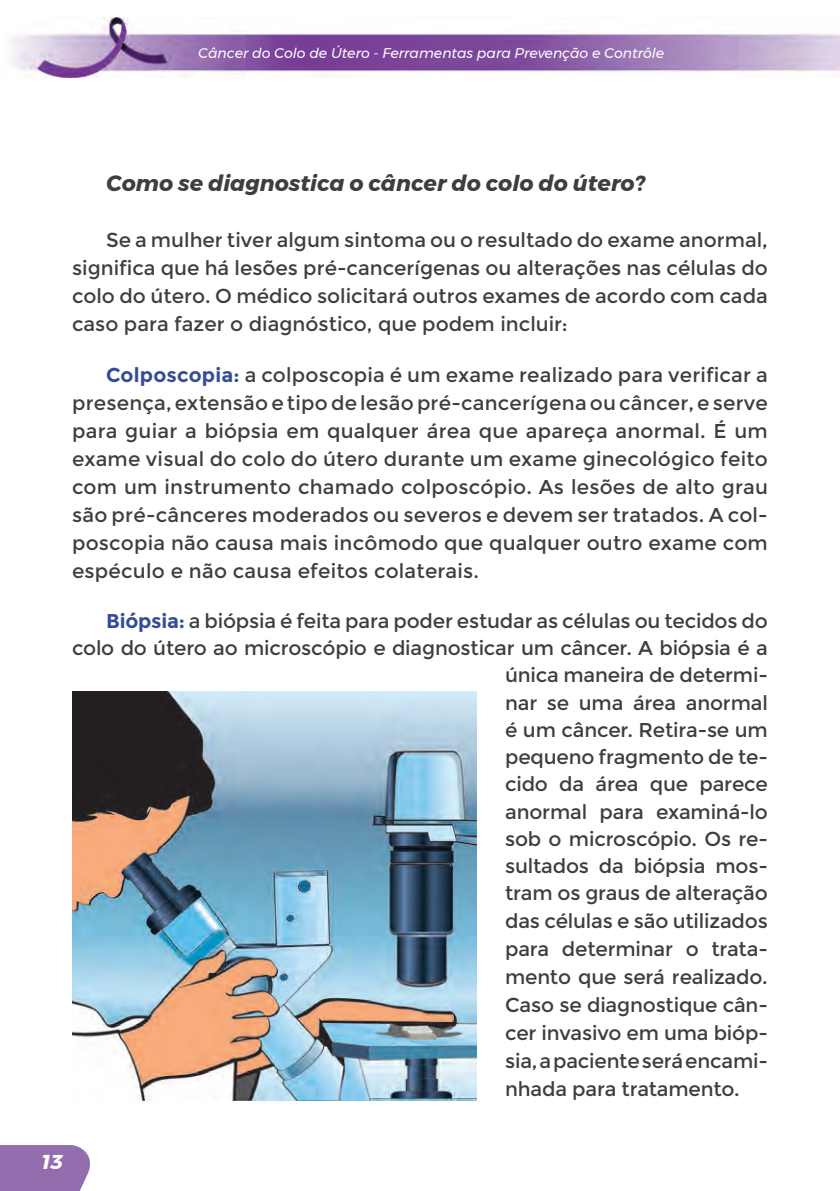
<style>
.page{position:relative;width:840px;height:1191px;background:#fff}
.page>*{position:absolute;margin:0;border:0;box-sizing:border-box;transform-origin:0 0}
.t1{font:italic 700 22px "Montserrat";color:#3e3e3f}
.t2{font:20px/28px "Montserrat";letter-spacing:-.01em;color:#3e3e3f;text-align:justify}
.t3{font:italic 700 20px "Montserrat";color:#fff}
.t4{font:italic 14px "Montserrat";color:#fff}
.s1{font-weight:700;color:#354d96}
</style>
<div class="page">
<div style="left:0;top:1145px;width:90px;height:46px;background:#946daf"></div>
<img style="left:11px;top:17px;width:828px;height:60px">
<img style="left:72px;top:692px;width:404px;height:408px">
<p class="t4" style="left:198px;top:42px;width:467px">Câncer do Colo de Útero - Ferramentas para Prevenção e Contrôle</p>
<p class="t1" style="left:106px;top:166px;width:540px">Como se diagnostica o câncer do colo do útero?</p>
<p class="t2" style="left:72px;top:226px;width:697px;text-indent:34px">Se a mulher tiver algum sintoma ou o resultado do exame anormal, significa que há lesões pré-cancerígenas ou alterações nas células do colo do útero. O médico solicitará outros exames de acordo com cada caso para fazer o diagnóstico, que podem incluir:</p>
<p class="t2" style="left:72px;top:361px;width:697px;text-indent:34px"><span class="s1">Colposcopia:</span> a colposcopia é um exame realizado para verificar a presença, extensão e tipo de lesão pré-cancerígena ou câncer, e serve para guiar a biópsia em qualquer área que apareça anormal. É um exame visual do colo do útero durante um exame ginecológico feito com um instrumento chamado colposcópio. As lesões de alto grau são pré-cânceres moderados ou severos e devem ser tratados. A col&shy;poscopia não causa mais incômodo que qualquer outro exame com espéculo e não causa efeitos colaterais.</p>
<p class="t2" style="left:106px;top:607px;width:662px"><span class="s1">Biópsia:</span> a biópsia é feita para poder estudar as células ou tecidos do</p>
<p class="t2" style="left:72px;top:634px;width:696px">colo do útero ao microscópio e diagnosticar um câncer. A biópsia é a</p>
<p class="t2" style="left:505px;top:661px;width:264px">única maneira de determi-</p>
<p class="t2" style="left:505px;top:689px;width:264px">nar se uma área anormal</p>
<p class="t2" style="left:505px;top:716px;width:264px">é um câncer. Retira-se um</p>
<p class="t2" style="left:505px;top:743px;width:264px">pequeno fragmento de te-</p>
<p class="t2" style="left:505px;top:770px;width:264px">cido da área que parece</p>
<p class="t2" style="left:505px;top:797px;width:264px">anormal para examiná-lo</p>
<p class="t2" style="left:505px;top:825px;width:264px">sob o microscópio. Os re-</p>
<p class="t2" style="left:505px;top:852px;width:264px">sultados da biópsia mos-</p>
<p class="t2" style="left:505px;top:879px;width:264px">tram os graus de alteração</p>
<p class="t2" style="left:505px;top:907px;width:264px">das células e são utilizados</p>
<p class="t2" style="left:505px;top:935px;width:264px">para determinar o trata-</p>
<p class="t2" style="left:505px;top:963px;width:264px">mento que será realizado.</p>
<p class="t2" style="left:505px;top:991px;width:264px">Caso se diagnostique cân-</p>
<p class="t2" style="left:505px;top:1019px;width:264px">cer invasivo em uma bióp-</p>
<p class="t2" style="left:505px;top:1047px;width:264px">sia, a paciente será encami-</p>
<p class="t2" style="left:505px;top:1075px;width:236px">nhada para tratamento.</p>
<p class="t3" style="left:41px;top:1146px;width:23px">13</p>
</div>
